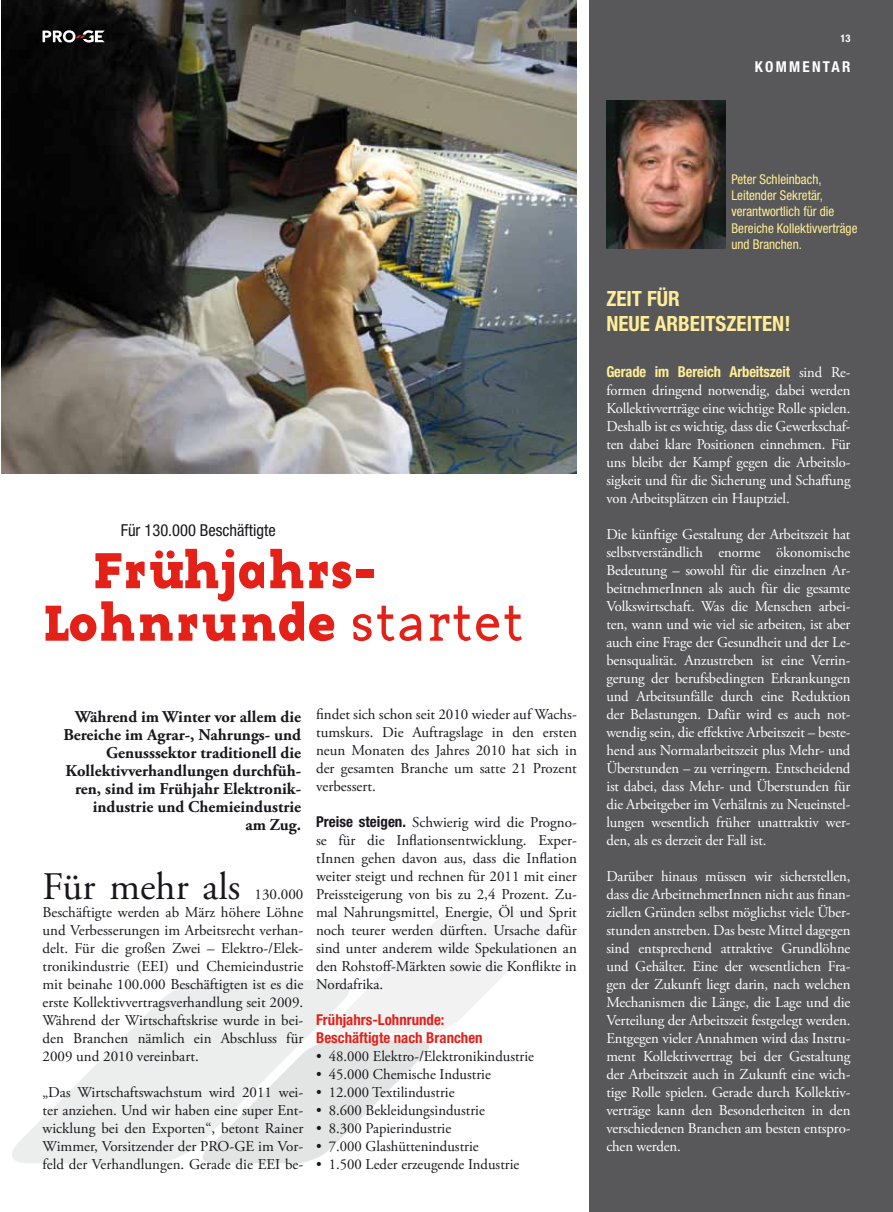
<style>
.page{position:relative;width:893px;height:1212px;background:#fff}
.page>*{position:absolute;margin:0;border:0;box-sizing:border-box;transform-origin:0 0}
.t1{font:52.5px/52.5px "Base Twelve Serif B";letter-spacing:-.01em;color:#e32119}
.t2{font:39px "Adobe Garamond Pro";color:#1a171c}
.t3{font:700 condensed 21px/25.2px "Helvetica Neue LT Std";color:#ffed98}
.t4{font:700 16.5px/18px "Adobe Garamond Pro";color:#1a171c;text-align:right}
.t5{font:condensed 16.5px "Helvetica Neue LT Std";color:#1a171c}
.t6{font:15px/18px "Adobe Garamond Pro";letter-spacing:-.01em;color:#fff;text-align:justify}
.t7{font:15px/18px "Adobe Garamond Pro";color:#1a171c;text-align:justify}
.t8{font:700 condensed 15px/18px "Helvetica Neue LT Std";color:#e32119}
.t9{font:700 condensed 15px "Helvetica Neue LT Std";letter-spacing:-.01em;color:#ffed98}
.t10{font:700 condensed 15px "Helvetica Neue LT Std";color:#fff}
.t11{font:condensed 13.5px/16.2px "Helvetica Neue LT Std";color:#ffed96}
.t12{font:700 condensed 10.5px "Helvetica Neue LT Std";color:#fff}
.s1{color:#fff}
.s2{font-family:"Base Twelve Serif"}
.s3{font-family:"Helvetica Neue LT Std";font-weight:700;font-stretch:condensed}
.s4{font-family:"Adobe Garamond Pro";font-weight:400;font-stretch:normal;color:#fff}
</style>
<div class="page">
<svg style="left:351px;top:1040px;width:78px;height:88px"></svg>
<svg style="left:12px;top:980px;width:339px;height:183px;fill:#eceded"></svg>
<svg style="left:332px;top:910px;width:227px;height:123px"></svg>
<img style="left:1px;top:0;width:576px;height:473px">
<div style="left:590px;top:0;width:303px;height:1212px;background:#58585a"></div>
<svg style="left:43px;top:30px;width:62px;height:13px"></svg>
<img style="left:606px;top:101px;width:120px;height:148px">
<p class="t12" style="left:840px;top:32px;width:12px">13</p>
<p class="t10" style="left:755px;top:58px;width:22px">Kommentar</p>
<p class="t5" style="left:121px;top:520px;width:179px">Für 130.000 Beschäftigte<span class="s1">age</span></p>
<h1 class="t1" style="left:43px;top:542px;width:483px;text-indent:50px">Frühjahrs-<br>Lohnrunde <span class="s2">startet</span></h1>
<p class="t4" style="left:63px;top:708px;width:239px">Während im Winter vor allem die<br>Bereiche im Agrar-, Nahrungs- und<br>Genusssektor traditionell die<br>Kollektivverhandlungen durchfüh&shy;ren, sind im Frühjahr Elektronik&shy;industrie und Chemieindustrie<br>am Zug.</p>
<h2 class="t2" style="left:43px;top:864px;width:200px">Für mehr als</h2>
<p class="t7" style="left:43px;top:886px;width:262px;text-indent:212px">130.000<br>Beschäftigte werden ab März höhere Löhne und Verbesserungen im Arbeitsrecht verhan&shy;delt. Für die großen Zwei – Elektro-/Elek&shy;tronikindustrie (EEI) und Chemieindustrie mit beinahe 100.000 Beschäftigten ist es die erste Kollektivvertragsverhandlung seit 2009.<br>Während der Wirtschaftskrise wurde in bei&shy;den Branchen nämlich ein Abschluss für 2009 und 2010 vereinbart.</p>
<p class="t7" style="left:43px;top:1084px;width:262px">„Das Wirtschaftswachstum wird 2011 wei&shy;ter anziehen. Und wir haben eine super Ent&shy;wicklung bei den Exporten“, betont Rainer Wimmer, Vorsitzender der PRO-GE im Vor&shy;feld der Verhandlungen. Gerade die EEI be-</p>
<p class="t7" style="left:316px;top:706px;width:262px">findet sich schon seit 2010 wieder auf Wachs&shy;tumskurs. Die Auftragslage in den ersten neun Monaten des Jahres 2010 hat sich in der gesamten Branche um satte 21 Prozent verbessert.</p>
<p class="t7" style="left:316px;top:814px;width:262px"><span class="s3">Preise steigen.</span> Schwierig wird die Progno&shy;se für die Inflationsentwicklung. Exper&shy;tInnen gehen davon aus, dass die Inflation weiter steigt und rechnen für 2011 mit einer Preissteigerung von bis zu 2,4 Prozent. Zu&shy;mal Nahrungsmittel, Energie, Öl und Sprit noch teurer werden dürften. Ursache dafür sind unter anderem wilde Spekulationen an den Rohstoff-Märkten sowie die Konflikte in Nordafrika.</p>
<p class="t8" style="left:316px;top:1011px;width:168px">Frühjahrs-Lohnrunde:<br>Beschäftigte nach Branchen</p>
<p class="t7" style="left:316px;top:1048px;width:219px">• 48.000 Elektro-/Elektronikindustrie</p>
<p class="t7" style="left:316px;top:1066px;width:176px">• 45.000 Chemische Industrie</p>
<p class="t7" style="left:316px;top:1084px;width:140px">• 12.000 Textilindustrie</p>
<p class="t7" style="left:316px;top:1102px;width:170px">• 8.600 Bekleidungsindustrie</p>
<p class="t7" style="left:316px;top:1120px;width:137px">• 8.300 Papierindustrie</p>
<p class="t7" style="left:316px;top:1138px;width:164px">• 7.000 Glashüttenindustrie</p>
<p class="t7" style="left:316px;top:1156px;width:205px">• 1.500 Leder erzeugende Industrie</p>
<p class="t11" style="left:731px;top:171px;width:128px">Peter Schleinbach,<br>Leitender Sekretär, verantwortlich für die<br>Bereiche Kollektivverträge und Branchen.</p>
<h3 class="t3" style="left:606px;top:285px;width:70px">Zeit für neue</h3>
<h3 class="t3" style="left:655px;top:310px;width:23px">Arbeitszeiten</h3>
<h3 class="t3" style="left:784px;top:310px;width:8px">!</h3>
<p class="t9" style="left:606px;top:363px;width:246px">Gerade im Bereich Arbeitszeit <span class="s4">sind Re-</span></p>
<p class="t6" style="left:606px;top:382px;width:246px">formen dringend notwendig, dabei werden Kollektivverträge eine wichtige Rolle spielen.<br>Deshalb ist es wichtig, dass die Gewerkschaf&shy;ten dabei klare Positionen einnehmen. Für uns bleibt der Kampf gegen die Arbeitslo&shy;sigkeit und für die Sicherung und Schaffung von Arbeitsplätzen ein Hauptziel.</p>
<p class="t6" style="left:606px;top:526px;width:246px">Die künftige Gestaltung der Arbeitszeit hat selbstverständlich enorme ökonomische Bedeutung – sowohl für die einzelnen Ar&shy;beitnehmerInnen als auch für die gesamte Volkswirtschaft. Was die Menschen arbei&shy;ten, wann und wie viel sie arbeiten, ist aber auch eine Frage der Gesundheit und der Le&shy;bensqualität. Anzustreben ist eine Verrin&shy;gerung der berufsbedingten Erkrankungen und Arbeitsunfälle durch eine Reduktion der Belastungen. Dafür wird es auch not&shy;wendig sein, die effektive Arbeitszeit – beste&shy;hend aus Normalarbeitszeit plus Mehr- und Überstunden – zu verringern. Entscheidend ist dabei, dass Mehr- und Überstunden für die Arbeitgeber im Verhältnis zu Neueinstel&shy;lungen wesentlich früher unattraktiv wer&shy;den, als es derzeit der Fall ist.</p>
<p class="t6" style="left:606px;top:868px;width:246px">Darüber hinaus müssen wir sicherstellen, dass die ArbeitnehmerInnen nicht aus finan&shy;ziellen Gründen selbst möglichst viele Über&shy;stunden anstreben. Das beste Mittel dagegen sind entsprechend attraktive Grundlöhne und Gehälter. Eine der wesentlichen Fra&shy;gen der Zukunft liegt darin, nach welchen Mechanismen die Länge, die Lage und die Verteilung der Arbeitszeit festgelegt werden.<br>Entgegen vieler Annahmen wird das Instru&shy;ment Kollektivvertrag bei der Gestaltung der Arbeitszeit auch in Zukunft eine wich&shy;tige Rolle spielen. Gerade durch Kollektiv&shy;verträge kann den Besonderheiten in den verschiedenen Branchen am besten entspro&shy;chen werden.</p>
</div>
